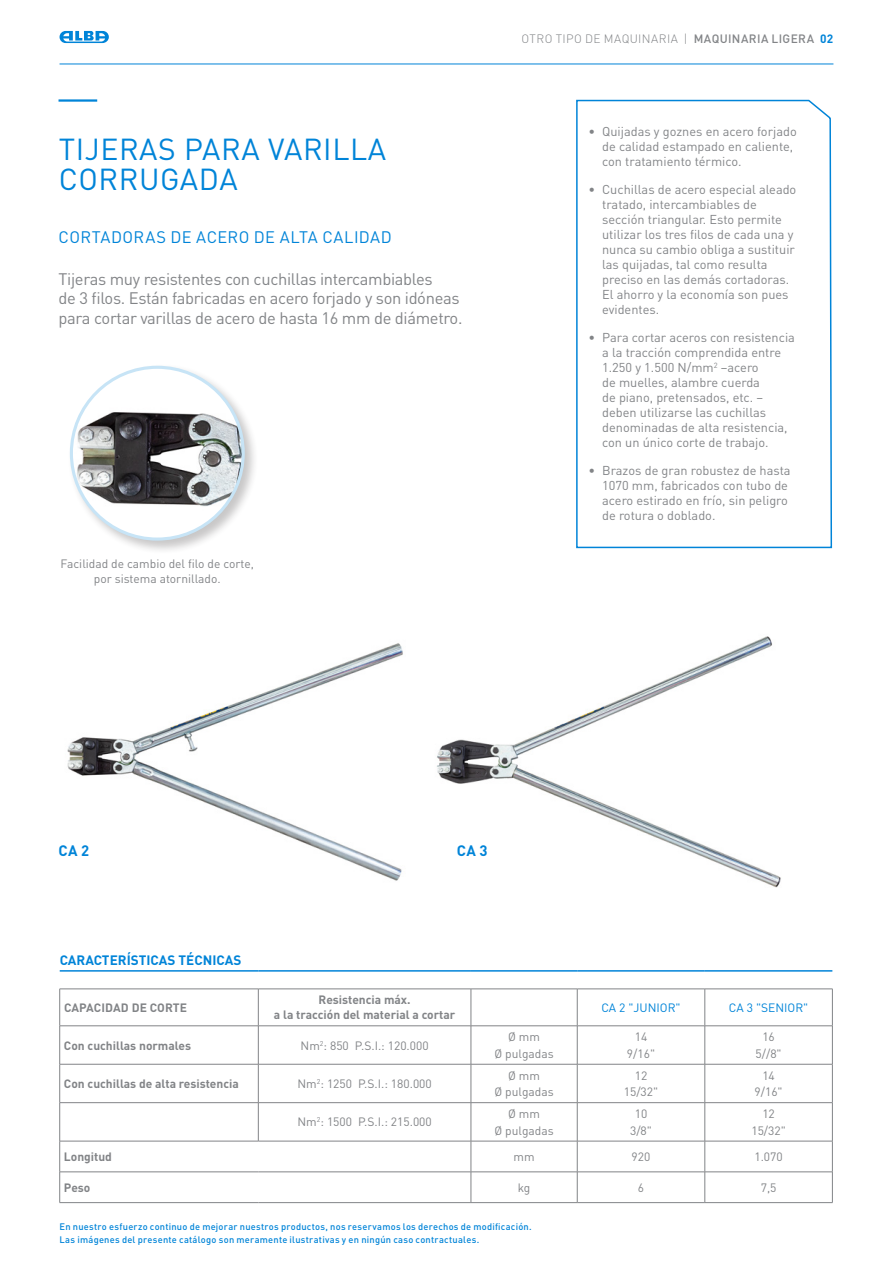
<style>
.page{position:relative;width:893px;height:1263px;background:#fff}
.page>*{position:absolute;margin:0;border:0;box-sizing:border-box;transform-origin:0 0}
.t1{font:30px/30px "DIN Pro";letter-spacing:.02em;color:#0084d8}
.t2{font:16.5px/19.5px "DIN Pro";letter-spacing:-.02em;color:#828487}
.t3{font:16.5px "DIN Pro";letter-spacing:.025em;color:#0084d8}
.t4{font:700 15px "DIN Pro";color:#0084d8}
.t5{font:700 13.5px "DIN Pro";color:#0084d8}
.t6{font:12.75px/15px "DIN Pro";color:#828487}
.t7{font:12px "DIN Pro";color:#828487}
.t8{font:700 12px "DIN Pro";color:#828487}
.t9{font:300 12px "DIN Pro";letter-spacing:.035em;color:#828487}
.t10{font:12px "DIN Pro";color:#0084d8}
.t11{font:500 9.3px "DIN Pro";letter-spacing:.025em;color:#0084d8}
.s1{font-weight:500}
.s2{font-weight:700;color:#0084d8}
</style>
<div class="page">
<hr style="left:59px;top:99px;width:38px;height:3px;background:#0084d8">
<svg style="left:576px;top:99px;width:257px;height:450px"></svg>
<hr style="left:60px;top:989px;width:198px;height:1px;background:#828487">
<hr style="left:59px;top:989px;width:1px;height:36px;background:#828487">
<hr style="left:258px;top:989px;width:213px;height:1px;background:#828487">
<hr style="left:258px;top:989px;width:1px;height:36px;background:#828487">
<hr style="left:471px;top:989px;width:106px;height:1px;background:#828487">
<hr style="left:471px;top:989px;width:1px;height:36px;background:#828487">
<hr style="left:577px;top:989px;width:128px;height:1px;background:#828487">
<hr style="left:577px;top:989px;width:1px;height:36px;background:#828487">
<hr style="left:705px;top:989px;width:128px;height:1px;background:#828487">
<hr style="left:705px;top:989px;width:1px;height:36px;background:#828487">
<hr style="left:832px;top:989px;width:1px;height:36px;background:#828487">
<hr style="left:60px;top:1025px;width:198px;height:1px;background:#828487">
<hr style="left:59px;top:1026px;width:1px;height:38px;background:#828487">
<hr style="left:258px;top:1025px;width:213px;height:1px;background:#828487">
<hr style="left:258px;top:1026px;width:1px;height:38px;background:#828487">
<hr style="left:471px;top:1025px;width:106px;height:1px;background:#828487">
<hr style="left:471px;top:1026px;width:1px;height:38px;background:#828487">
<hr style="left:577px;top:1025px;width:128px;height:1px;background:#828487">
<hr style="left:577px;top:1026px;width:1px;height:38px;background:#828487">
<hr style="left:705px;top:1025px;width:128px;height:1px;background:#828487">
<hr style="left:705px;top:1026px;width:1px;height:38px;background:#828487">
<hr style="left:832px;top:1026px;width:1px;height:38px;background:#828487">
<hr style="left:60px;top:1064px;width:198px;height:1px;background:#828487">
<hr style="left:59px;top:1064px;width:1px;height:38px;background:#828487">
<hr style="left:258px;top:1064px;width:213px;height:1px;background:#828487">
<hr style="left:258px;top:1064px;width:1px;height:38px;background:#828487">
<hr style="left:471px;top:1064px;width:106px;height:1px;background:#828487">
<hr style="left:471px;top:1064px;width:1px;height:38px;background:#828487">
<hr style="left:577px;top:1064px;width:128px;height:1px;background:#828487">
<hr style="left:577px;top:1064px;width:1px;height:38px;background:#828487">
<hr style="left:705px;top:1064px;width:128px;height:1px;background:#828487">
<hr style="left:705px;top:1064px;width:1px;height:38px;background:#828487">
<hr style="left:832px;top:1064px;width:1px;height:38px;background:#828487">
<hr style="left:60px;top:1102px;width:198px;height:1px;background:#828487">
<hr style="left:59px;top:1103px;width:1px;height:38px;background:#828487">
<hr style="left:258px;top:1102px;width:213px;height:1px;background:#828487">
<hr style="left:258px;top:1103px;width:1px;height:38px;background:#828487">
<hr style="left:471px;top:1102px;width:106px;height:1px;background:#828487">
<hr style="left:471px;top:1103px;width:1px;height:38px;background:#828487">
<hr style="left:577px;top:1102px;width:128px;height:1px;background:#828487">
<hr style="left:577px;top:1103px;width:1px;height:38px;background:#828487">
<hr style="left:705px;top:1102px;width:128px;height:1px;background:#828487">
<hr style="left:705px;top:1103px;width:1px;height:38px;background:#828487">
<hr style="left:832px;top:1103px;width:1px;height:38px;background:#828487">
<hr style="left:60px;top:1141px;width:198px;height:1px;background:#828487">
<hr style="left:59px;top:1141px;width:1px;height:31px;background:#828487">
<hr style="left:258px;top:1141px;width:213px;height:1px;background:#828487">
<hr style="left:471px;top:1141px;width:106px;height:1px;background:#828487">
<hr style="left:471px;top:1141px;width:1px;height:31px;background:#828487">
<hr style="left:577px;top:1141px;width:128px;height:1px;background:#828487">
<hr style="left:577px;top:1141px;width:1px;height:31px;background:#828487">
<hr style="left:705px;top:1141px;width:128px;height:1px;background:#828487">
<hr style="left:705px;top:1141px;width:1px;height:31px;background:#828487">
<hr style="left:832px;top:1141px;width:1px;height:31px;background:#828487">
<hr style="left:60px;top:1171px;width:198px;height:1px;background:#828487">
<hr style="left:59px;top:1172px;width:1px;height:30px;background:#828487">
<hr style="left:258px;top:1171px;width:213px;height:1px;background:#828487">
<hr style="left:471px;top:1171px;width:106px;height:1px;background:#828487">
<hr style="left:471px;top:1172px;width:1px;height:30px;background:#828487">
<hr style="left:577px;top:1171px;width:128px;height:1px;background:#828487">
<hr style="left:577px;top:1172px;width:1px;height:30px;background:#828487">
<hr style="left:705px;top:1171px;width:128px;height:1px;background:#828487">
<hr style="left:705px;top:1172px;width:1px;height:30px;background:#828487">
<hr style="left:832px;top:1172px;width:1px;height:30px;background:#828487">
<hr style="left:60px;top:1202px;width:198px;height:1px;background:#828487">
<hr style="left:258px;top:1202px;width:213px;height:1px;background:#828487">
<hr style="left:471px;top:1202px;width:106px;height:1px;background:#828487">
<hr style="left:577px;top:1202px;width:128px;height:1px;background:#828487">
<hr style="left:705px;top:1202px;width:128px;height:1px;background:#828487">
<hr style="left:60px;top:970px;width:198px;height:2px;background:#0084d8">
<hr style="left:258px;top:970px;width:213px;height:2px;background:#0084d8">
<hr style="left:471px;top:970px;width:106px;height:2px;background:#0084d8">
<hr style="left:577px;top:970px;width:128px;height:2px;background:#0084d8">
<hr style="left:705px;top:970px;width:127px;height:2px;background:#0084d8">
<img style="left:67px;top:643px;width:336px;height:238px">
<img style="left:437px;top:636px;width:344px;height:252px">
<hr style="left:60px;top:64px;width:773px;height:1px;background:#0084d8">
<svg style="left:60px;top:31px;width:49px;height:12px"></svg>
<div style="left:68px;top:363px;width:191px;height:192px;background:#231f20;opacity:.25"></div>
<img style="left:71px;top:367px;width:172px;height:172px;border-radius:86px">
<p class="t1" style="left:59px;top:133px;width:329px">TIJERAS PARA VARILLA<br>CORRUGADA</p>
<p class="t3" style="left:59px;top:225px;width:335px">CORTADORAS DE ACERO DE ALTA CALIDAD</p>
<p class="t2" style="left:59px;top:268px;width:376px">Tijeras muy resistentes con cuchillas intercambiables</p>
<p class="t2" style="left:59px;top:288px;width:405px">de 3 filos. Están fabricadas en acero forjado y son idóneas para cortar varillas de acero de hasta 16 mm de diámetro.</p>
<p class="t7" style="left:61px;top:555px;width:195px">Facilidad de cambio del filo de corte,</p>
<p class="t7" style="left:94px;top:571px;width:128px">por sistema atornillado.</p>
<p class="t9" style="left:521px;top:31px;width:313px">OTRO TIPO DE MAQUINARIA | <span class="s1">MAQUINARIA LIGERA</span> <span class="s2">02</span></p>
<p class="t6" style="left:602px;top:124px;width:196px;text-indent:-14px">• Quijadas y goznes en acero forjado de calidad estampado en caliente, con tratamiento térmico.</p>
<p class="t6" style="left:602px;top:181px;width:196px;text-indent:-14px">• Cuchillas de acero especial aleado tratado, intercambiables de sección triangular. Esto permite utilizar los tres filos de cada una y nunca su cambio obliga a sustituir las quijadas, tal como resulta preciso en las demás cortadoras.<br>El ahorro y la economía son pues evidentes.</p>
<p class="t6" style="left:602px;top:329px;width:194px;text-indent:-14px">• Para cortar aceros con resistencia a la tracción comprendida entre<br>1.250 y 1.500 N/mm<sup>2</sup> –acero<br>de muelles, alambre cuerda<br>de piano, pretensados, etc. – deben utilizarse las cuchillas denominadas de alta resistencia, con un único corte de trabajo.</p>
<p class="t6" style="left:602px;top:462px;width:190px;text-indent:-14px">• Brazos de gran robustez de hasta<br>1070 mm, fabricados con tubo de acero estirado en frío, sin peligro de rotura o doblado.</p>
<p class="t4" style="left:59px;top:840px;width:32px">CA 2</p>
<p class="t4" style="left:457px;top:840px;width:32px">CA 3</p>
<p class="t5" style="left:60px;top:951px;width:183px">CARACTERÍSTICAS TÉCNICAS</p>
<p class="t8" style="left:64px;top:999px;width:125px">CAPACIDAD DE CORTE</p>
<p class="t8" style="left:319px;top:992px;width:94px">Resistencia máx.</p>
<p class="t8" style="left:274px;top:1007px;width:183px">a la tracción del material a cortar</p>
<p class="t8" style="left:64px;top:1037px;width:129px">Con cuchillas normales</p>
<p class="t7" style="left:301px;top:1037px;width:130px">Nm<sup>2</sup>: 850 P.S.I.: 120.000</p>
<p class="t8" style="left:64px;top:1075px;width:176px">Con cuchillas de alta resistencia</p>
<p class="t7" style="left:297px;top:1075px;width:136px">Nm<sup>2</sup>: 1250 P.S.I.: 180.000</p>
<p class="t7" style="left:297px;top:1114px;width:136px">Nm<sup>2</sup>: 1500 P.S.I.: 215.000</p>
<p class="t7" style="left:508px;top:1029px;width:33px">Ø mm</p>
<p class="t7" style="left:494px;top:1045px;width:61px">Ø pulgadas</p>
<p class="t7" style="left:508px;top:1067px;width:33px">Ø mm</p>
<p class="t7" style="left:494px;top:1084px;width:61px">Ø pulgadas</p>
<p class="t7" style="left:508px;top:1106px;width:33px">Ø mm</p>
<p class="t7" style="left:494px;top:1122px;width:61px">Ø pulgadas</p>
<p class="t10" style="left:601px;top:999px;width:81px">CA 2 "JUNIOR"</p>
<p class="t10" style="left:729px;top:999px;width:81px">CA 3 "SENIOR"</p>
<p class="t7" style="left:635px;top:1029px;width:14px">14</p>
<p class="t7" style="left:627px;top:1045px;width:30px">9/16"</p>
<p class="t7" style="left:762px;top:1029px;width:14px">16</p>
<p class="t7" style="left:755px;top:1045px;width:28px">5//8"</p>
<p class="t7" style="left:635px;top:1067px;width:14px">12</p>
<p class="t7" style="left:624px;top:1084px;width:36px">15/32"</p>
<p class="t7" style="left:762px;top:1067px;width:14px">14</p>
<p class="t7" style="left:754px;top:1084px;width:30px">9/16"</p>
<p class="t7" style="left:635px;top:1106px;width:14px">10</p>
<p class="t7" style="left:630px;top:1122px;width:23px">3/8"</p>
<p class="t7" style="left:762px;top:1106px;width:14px">12</p>
<p class="t7" style="left:751px;top:1122px;width:36px">15/32"</p>
<p class="t8" style="left:64px;top:1148px;width:50px">Longitud</p>
<p class="t7" style="left:514px;top:1148px;width:23px">mm</p>
<p class="t7" style="left:632px;top:1148px;width:20px">920</p>
<p class="t7" style="left:754px;top:1148px;width:30px">1.070</p>
<p class="t8" style="left:64px;top:1179px;width:28px">Peso</p>
<p class="t7" style="left:518px;top:1179px;width:14px">kg</p>
<p class="t7" style="left:638px;top:1179px;width:8px">6</p>
<p class="t7" style="left:761px;top:1179px;width:17px">7,5</p>
<p class="t11" style="left:60px;top:1221px;width:474px">En nuestro esfuerzo continuo de mejorar nuestros productos, nos reservamos los derechos de modificación.</p>
<p class="t11" style="left:60px;top:1233px;width:421px">Las imágenes del presente catálogo son meramente ilustrativas y en ningún caso contractuales.</p>
</div>
